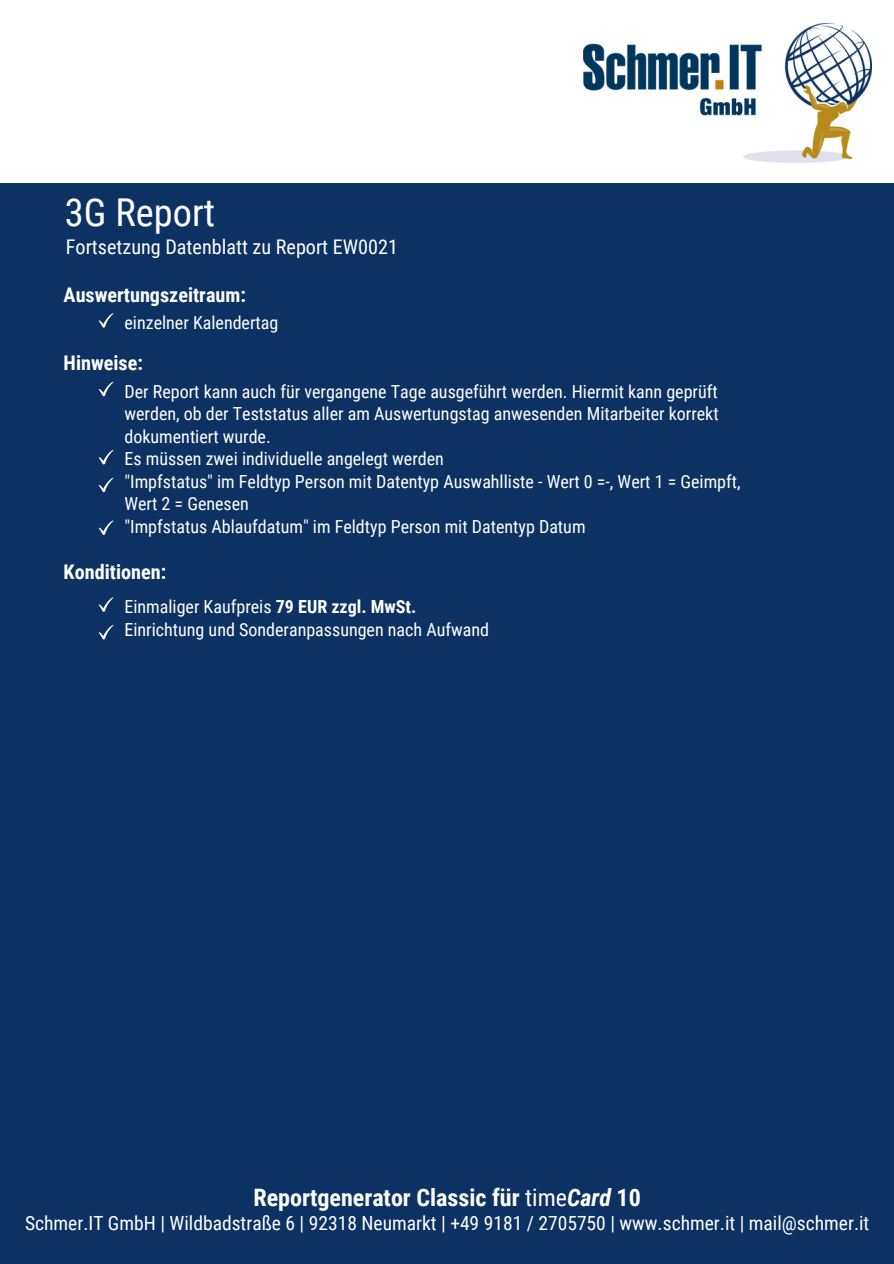
<style>
.page{position:relative;width:894px;height:1264px;background:#fff}
.page>*{position:absolute;margin:0;border:0;box-sizing:border-box;transform-origin:0 0}
.t1{font:38.4px "Roboto Condensed";color:#fff}
.t2{font:700 24px "Roboto Condensed";color:#fff}
.t3{font:700 20.1px "Roboto Condensed";color:#fff}
.t4{font:20.1px "Roboto Condensed";color:#fff}
.t5{font:19.5px "Roboto Condensed";color:#fff}
.t6{font:18px/22.5px "Roboto Condensed";color:#fff;text-align:justify}
.s1{font-weight:700}
.s2{font-weight:400}
.s3{font-style:italic}
</style>
<div class="page">
<img style="left:583px;top:43px;width:160px;height:73px">
<img style="left:743px;top:23px;width:128px;height:139px">
<div style="left:0;top:183px;width:893px;height:1080px;background:#0c3263"></div>
<svg style="left:99px;top:382px;width:14px;height:14px"></svg>
<svg style="left:99px;top:477px;width:14px;height:15px"></svg>
<svg style="left:99px;top:520px;width:14px;height:15px"></svg>
<svg style="left:99px;top:450px;width:14px;height:14px"></svg>
<svg style="left:99px;top:313px;width:14px;height:15px"></svg>
<svg style="left:99px;top:597px;width:14px;height:14px"></svg>
<svg style="left:99px;top:625px;width:14px;height:14px"></svg>
<p class="t1" style="left:65px;top:190px;width:151px">3G Report</p>
<p class="t4" style="left:66px;top:236px;width:333px">Fortsetzung Datenblatt zu Report EW0021</p>
<p class="t3" style="left:64px;top:283px;width:184px">Auswertungszeitraum:</p>
<p class="t6" style="left:124px;top:312px;width:155px">einzelner Kalendertag</p>
<p class="t3" style="left:64px;top:351px;width:81px">Hinweise:</p>
<p class="t6" style="left:124px;top:380px;width:595px">Der Report kann auch für vergangene Tage ausgeführt werden. Hiermit kann geprüft werden, ob der Teststatus aller am Auswertungstag anwesenden Mitarbeiter korrekt dokumentiert wurde.</p>
<p class="t6" style="left:124px;top:448px;width:321px">Es müssen zwei individuelle angelegt werden</p>
<p class="t6" style="left:124px;top:470px;width:617px">"Impfstatus" im Feldtyp Person mit Datentyp Auswahlliste - Wert 0 =-, Wert 1 = Geimpft,<br>Wert 2 = Genesen</p>
<p class="t6" style="left:124px;top:515px;width:462px">"Impfstatus Ablaufdatum" im Feldtyp Person mit Datentyp Datum</p>
<p class="t3" style="left:64px;top:561px;width:104px">Konditionen:</p>
<p class="t6" style="left:124px;top:595px;width:293px">Einmaliger Kaufpreis <span class="s1">79 EUR zzgl. MwSt.</span></p>
<p class="t6" style="left:124px;top:618px;width:366px">Einrichtung und Sonderanpassungen nach Aufwand</p>
<p class="t2" style="left:253px;top:1183px;width:389px">Reportgenerator Classic für <span class="s2">time</span><span class="s3">Card</span> 10</p>
<p class="t5" style="left:25px;top:1211px;width:845px">Schmer.IT GmbH | Wildbadstraße 6 | 92318 Neumarkt | +49 9181 / 2705750 | www.schmer.it | mail@schmer.it</p>
</div>
